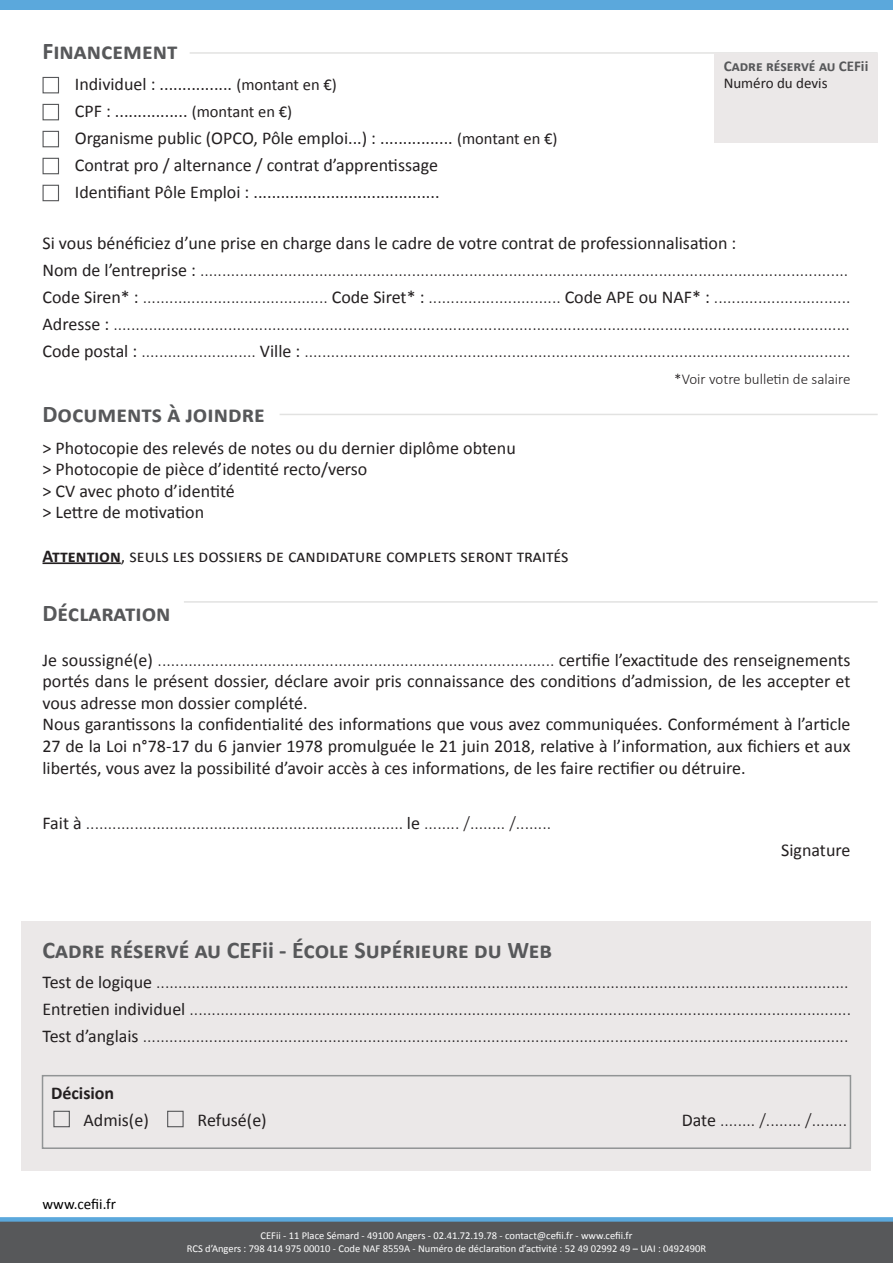
<style>
.page{position:relative;width:893px;height:1263px;background:#fff}
.page>*{position:absolute;margin:0;border:0;box-sizing:border-box;transform-origin:0 0}
.Titre{font:700 24px "Calibri";color:#57585a}
.paragraphe{font:300 18px "Calibri";color:#231f20}
.paragraphe-2{font:18px/21.6px "Calibri";color:#231f20;text-align:justify}
.paragraphe-3{font:700 18px "Calibri";color:#231f20}
.paragraphe-4{font:300 15px "Calibri";color:#231f20}
.Titre-2{font:700 15px "Calibri";color:#57585a}
.paragraphe-5{font:15px "Calibri";color:#231f20}
.t1{font:15px "Calibri";color:#000001}
.t2{font:10.5px/12.6px "Calibri";color:#fff;text-align:center}
.s1{font-size:16.5px}
.s2{font-weight:400}
.s3{font-weight:700}
.s4{font-weight:300}
</style>
<div class="page">
<svg style="left:0;top:1217px;width:893px;height:46px;background:#576067"></svg>
<div style="left:0;top:0;width:893px;height:10px;background:#5ba8dc"></div>
<hr style="left:43px;top:562px;width:78px;height:2px;background:#231f20">
<div style="left:43px;top:77px;width:16px;height:16px;border:1px solid #57585a"></div>
<div style="left:43px;top:104px;width:16px;height:16px;border:1px solid #57585a"></div>
<div style="left:43px;top:131px;width:16px;height:16px;border:1px solid #57585a"></div>
<div style="left:22px;top:921px;width:849px;height:249px;background:#ebe8e8"></div>
<div style="left:53px;top:1111px;width:17px;height:16px;border:1px solid #57585a"></div>
<div style="left:167px;top:1111px;width:17px;height:16px;border:1px solid #57585a"></div>
<div style="left:42px;top:1075px;width:809px;height:74px;border:2px solid #919495"></div>
<hr style="left:190px;top:52px;width:688px;height:2px;background:#e2e2e1">
<hr style="left:280px;top:414px;width:598px;height:1px;background:#e2e2e1">
<hr style="left:184px;top:601px;width:694px;height:2px;background:#e2e2e1">
<div style="left:43px;top:158px;width:16px;height:16px;border:1px solid #57585a"></div>
<div style="left:43px;top:185px;width:16px;height:16px;border:1px solid #57585a"></div>
<div style="left:714px;top:53px;width:164px;height:89px;background:#ebe8e8"></div>
<p class="Titre" style="left:43px;top:36px;width:136px">Financement</p>
<p class="paragraphe-2" style="left:75px;top:74px;width:263px">Individuel : ................ <span class="s1">(montant en €)</span></p>
<p class="paragraphe-2" style="left:75px;top:101px;width:219px">CPF : ................ <span class="s1">(montant en €)</span></p>
<p class="paragraphe-2" style="left:75px;top:128px;width:484px">Organisme public (OPCO, Pôle emploi...) : ................ <span class="s1">(montant en €)</span></p>
<p class="paragraphe-2" style="left:75px;top:155px;width:365px">Contrat pro / alternance / contrat d’apprentissage</p>
<p class="paragraphe-2" style="left:75px;top:182px;width:366px">Identifiant Pôle Emploi : .........................................</p>
<p class="Titre-2" style="left:724px;top:56px;width:146px">Cadre réservé au CEFii</p>
<p class="paragraphe-5" style="left:724px;top:74px;width:105px">Numéro du devis</p>
<p class="paragraphe-2" style="left:43px;top:232px;width:695px">Si vous bénéficiez d’une prise en charge dans le cadre de votre contrat de professionnalisation :</p>
<p class="paragraphe" style="left:43px;top:259px;width:807px"><span class="s2">Nom de l’entreprise :</span> ...................................................................................................................................................</p>
<p class="paragraphe" style="left:43px;top:286px;width:809px"><span class="s2">Code Siren* :</span> .......................................... <span class="s2">Code Siret* :</span> .............................. <span class="s2">Code APE ou NAF* :</span> ...............................</p>
<p class="paragraphe" style="left:43px;top:313px;width:809px"><span class="s2">Adresse :</span> .......................................................................................................................................................................</p>
<p class="paragraphe" style="left:43px;top:340px;width:809px"><span class="s2">Code postal :</span> .......................... <span class="s2">Ville :</span> ............................................................................................................................</p>
<p class="paragraphe-4" style="left:674px;top:370px;width:178px">*Voir votre bulletin de salaire</p>
<p class="Titre" style="left:43px;top:399px;width:224px">Documents à joindre</p>
<p class="paragraphe-2" style="left:43px;top:437px;width:475px">&gt; Photocopie des relevés de notes ou du dernier diplôme obtenu</p>
<p class="paragraphe-2" style="left:43px;top:458px;width:326px">&gt; Photocopie de pièce d’identité recto/verso</p>
<p class="paragraphe-2" style="left:43px;top:480px;width:194px">&gt; CV avec photo d’identité</p>
<p class="paragraphe-2" style="left:43px;top:502px;width:163px">&gt; Lettre de motivation</p>
<p class="paragraphe-2" style="left:43px;top:545px;width:528px"><span class="s3">Attention</span>, seuls les dossiers de candidature complets seront traités</p>
<p class="Titre" style="left:43px;top:598px;width:130px">Déclaration</p>
<p class="paragraphe-2" style="left:43px;top:649px;width:809px">Je soussigné(e) <span class="s4">..........................................................................................</span> certifie l’exactitude des renseignements portés dans le présent dossier, déclare avoir pris connaissance des conditions d’admission, de les accepter et vous adresse mon dossier complété.</p>
<p class="paragraphe-2" style="left:43px;top:714px;width:809px">Nous garantissons la confidentialité des informations que vous avez communiquées. Conformément à l’article 27 de la Loi n°78-17 du 6 janvier 1978 promulguée le 21 juin 2018, relative à l’information, aux fichiers et aux libertés, vous avez la possibilité d’avoir accès à ces informations, de les faire rectifier ou détruire.</p>
<p class="paragraphe" style="left:43px;top:812px;width:510px"><span class="s2">Fait à</span> ........................................................................ <span class="s2">le</span> ........ /........ /........</p>
<p class="paragraphe-2" style="left:781px;top:839px;width:71px">Signature</p>
<p class="Titre" style="left:43px;top:934px;width:511px">Cadre réservé au CEFii - École Supérieure du Web</p>
<p class="paragraphe" style="left:43px;top:971px;width:808px"><span class="s2">Test de logique</span> .............................................................................................................................................................</p>
<p class="paragraphe" style="left:43px;top:998px;width:810px"><span class="s2">Entretien individuel</span> ......................................................................................................................................................</p>
<p class="paragraphe" style="left:43px;top:1025px;width:807px"><span class="s2">Test d’anglais</span> ................................................................................................................................................................</p>
<p class="paragraphe-3" style="left:51px;top:1082px;width:65px">Décision</p>
<p class="paragraphe-2" style="left:84px;top:1109px;width:67px">Admis(e)</p>
<p class="paragraphe-2" style="left:198px;top:1109px;width:71px">Refusé(e)</p>
<p class="paragraphe" style="left:682px;top:1109px;width:167px"><span class="s2">Date</span> ........ /........ /........</p>
<p class="t1" style="left:43px;top:1194px;width:75px">www.cefii.fr</p>
<p class="t2" style="left:187px;top:1230px;width:521px">CEFii - 11 Place Sémard - 49100 Angers - 02.41.72.19.78 - contact@cefii.fr - www.cefii.fr<br>RCS d’Angers : 798 414 975 00010 - Code NAF 8559A - Numéro de déclaration d’activité : 52 49 02992 49 – UAI : 0492490R</p>
</div>
